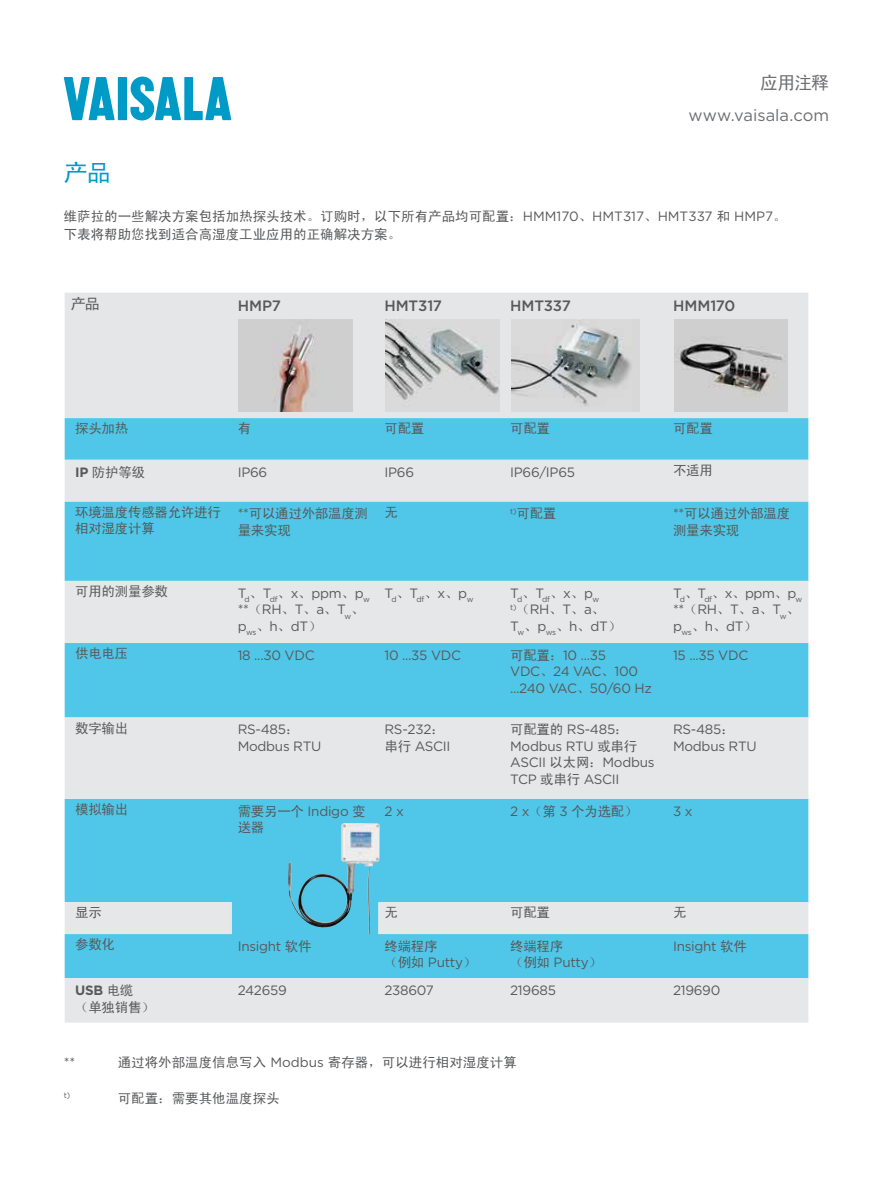
<style>
.page{position:relative;width:893px;height:1191px;background:#fff}
.page>*{position:absolute;margin:0;border:0;box-sizing:border-box;transform-origin:0 0}
.t1{font:24px "Sim Hei";color:#009ac7}
.t2{font:18px "Sim Hei";color:#6d6e71}
.t3{font:16.5px "Gotham";color:#6d6e71}
.t4{font:500 15px "Gotham";letter-spacing:-.015em;color:#58595b}
.t5{font:15px "Sim Hei";color:#58595b}
.t6{font:13.5px/16.5px "Gotham";letter-spacing:-.02em;color:#58595b}
.t7{font:13.5px/16.5px "Sim Hei";letter-spacing:-.02em;color:#58595b}
.t8{font:13.5px/18px "Sim Hei";color:#58595b}
.t9{font:700 13.5px "Gotham";color:#58595b}
.t10{font:7.8px "Gotham";color:#58595b}
.s1{font-family:"Gotham"}
.s2{font-family:"Gotham";font-weight:700}
.s3{font-family:"Sim Hei"}
.s4{font-family:"Sim Hei";font-weight:400}
</style>
<div class="page">
<svg style="left:64px;top:77px;width:51px;height:43px"></svg>
<div style="left:118px;top:77px;width:9px;height:43px;background:#009ac7"></div>
<svg style="left:130px;top:77px;width:101px;height:43px"></svg>
<div style="left:65px;top:293px;width:743px;height:125px;background:#e5e6e7"></div>
<div style="left:65px;top:418px;width:743px;height:163px;background:#50c7e8"></div>
<div style="left:65px;top:460px;width:743px;height:41px;background:#e6e7e8"></div>
<svg style="left:65px;top:581px;width:743px;height:441px;background:#9ad6e8"></svg>
<img style="left:239px;top:320px;width:113px;height:92px">
<img style="left:386px;top:320px;width:114px;height:92px">
<img style="left:511px;top:320px;width:128px;height:92px">
<img style="left:674px;top:320px;width:114px;height:92px">
<img style="left:288px;top:826px;width:81px;height:102px">
<h2 class="t2" style="left:760px;top:73px;width:70px">应用注释</h2>
<h1 class="t1" style="left:64px;top:160px;width:48px">产品</h1>
<p class="t3" style="left:688px;top:105px;width:142px">www.vaisala.com</p>
<p class="t8" style="left:64px;top:207px;width:724px">维萨拉的一些解决方案包括加热探头技术。订购时，以下所有产品均可配置：<span class="s1">HMM170</span>、<span class="s1">HMT317</span>、<span class="s1">HMT337</span> 和 <span class="s1">HMP7</span>。下表将帮助您找到适合高湿度工业应用的正确解决方案。</p>
<p class="t5" style="left:71px;top:296px;width:31px">产品</p>
<p class="t4" style="left:238px;top:295px;width:45px">HMP7</p>
<p class="t4" style="left:384px;top:295px;width:59px">HMT317</p>
<p class="t4" style="left:510px;top:295px;width:62px">HMT337</p>
<p class="t4" style="left:673px;top:295px;width:64px">HMM170</p>
<p class="t7" style="left:75px;top:420px;width:55px">探头加热</p>
<p class="t7" style="left:238px;top:420px;width:15px">有</p>
<p class="t7" style="left:384px;top:420px;width:41px">可配置</p>
<p class="t7" style="left:510px;top:420px;width:41px">可配置</p>
<p class="t7" style="left:673px;top:420px;width:41px">可配置</p>
<p class="t7" style="left:75px;top:463px;width:71px"><span class="s2">IP</span> 防护等级</p>
<p class="t6" style="left:238px;top:463px;width:31px">IP66</p>
<p class="t6" style="left:384px;top:463px;width:31px">IP66</p>
<p class="t6" style="left:510px;top:463px;width:66px">IP66/IP65</p>
<p class="t7" style="left:673px;top:462px;width:41px">不适用</p>
<p class="t7" style="left:75px;top:503px;width:147px">环境温度传感器允许进行相对湿度计算</p>
<p class="t7" style="left:238px;top:505px;width:132px"><span class="s1">**</span>可以通过外部温度测量来实现</p>
<p class="t7" style="left:384px;top:503px;width:15px">无</p>
<p class="t7" style="left:510px;top:505px;width:48px"><sup>t)</sup>可配置</p>
<p class="t7" style="left:673px;top:505px;width:119px"><span class="s1">**</span>可以通过外部温度测量来实现</p>
<p class="t7" style="left:75px;top:583px;width:94px">可用的测量参数</p>
<p class="t6" style="left:238px;top:584px;width:134px">T<sub>d</sub><span class="s3">、</span>T<sub>df</sub><span class="s3">、</span>x<span class="s3">、</span>ppm<span class="s3">、</span>p<sub>w </sub>**<span class="s3">（</span>RH<span class="s3">、</span>T<span class="s3">、</span>a<span class="s3">、</span>T<sub>w</sub><span class="s3">、</span>p<sub>ws</sub><span class="s3">、</span>h<span class="s3">、</span>dT<span class="s3">）</span></p>
<p class="t6" style="left:384px;top:584px;width:91px">T<sub>d</sub><span class="s3">、</span>T<sub>df</sub><span class="s3">、</span>x<span class="s3">、</span>p<sub>w</sub></p>
<p class="t6" style="left:510px;top:584px;width:91px">T<sub>d</sub><span class="s3">、</span>T<sub>df</sub><span class="s3">、</span>x<span class="s3">、</span>p<sub>w</sub></p>
<p class="t7" style="left:510px;top:601px;width:96px"><sup>t)</sup>（<span class="s1">RH</span>、<span class="s1">T</span>、<span class="s1">a</span>、</p>
<p class="t6" style="left:510px;top:617px;width:113px">T<sub>w</sub><span class="s3">、</span>p<sub>ws</sub><span class="s3">、</span>h<span class="s3">、</span>dT<span class="s3">）</span></p>
<p class="t6" style="left:673px;top:584px;width:131px">T<sub>d</sub><span class="s3">、</span>T<sub>df</sub><span class="s3">、</span>x<span class="s3">、</span>ppm<span class="s3">、</span>p<sub>w </sub>**<span class="s3">（</span>RH<span class="s3">、</span>T<span class="s3">、</span>a<span class="s3">、</span>T<sub>w</sub><span class="s3">、</span>p<sub>ws</sub><span class="s3">、</span>h<span class="s3">、</span>dT<span class="s3">）</span></p>
<p class="t7" style="left:75px;top:645px;width:55px">供电电压</p>
<p class="t6" style="left:238px;top:646px;width:78px">18 ...30 VDC</p>
<p class="t6" style="left:384px;top:646px;width:78px">10 ...35 VDC</p>
<p class="t6" style="left:510px;top:646px;width:143px"><span class="s3">可配置：</span>10 ...35<br>VDC<span class="s3">、</span>24 VAC<span class="s3">、</span>100 ...240 VAC<span class="s3">、</span>50/60 Hz</p>
<p class="t6" style="left:673px;top:646px;width:77px">15 ...35 VDC</p>
<p class="t7" style="left:75px;top:719px;width:55px">数字输出</p>
<p class="t6" style="left:238px;top:721px;width:85px">RS-485<span class="s3">：<br></span>Modbus RTU</p>
<p class="t6" style="left:384px;top:721px;width:68px">RS-232<span class="s3">：串行</span> ASCII</p>
<p class="t6" style="left:510px;top:721px;width:146px"><span class="s3">可配置的</span> RS-485<span class="s3">：<br></span>Modbus RTU <span class="s3">或串行<br></span>ASCII <span class="s3">以太网：</span>Modbus<br>TCP <span class="s3">或串行</span> ASCII</p>
<p class="t6" style="left:673px;top:721px;width:85px">RS-485<span class="s3">：<br></span>Modbus RTU</p>
<p class="t7" style="left:75px;top:801px;width:55px">模拟输出</p>
<p class="t7" style="left:238px;top:802px;width:130px">需要另一个 <span class="s1">Indigo</span> 变送器</p>
<p class="t6" style="left:384px;top:802px;width:21px">2 x</p>
<p class="t7" style="left:510px;top:802px;width:129px"><span class="s1">2 x</span>（第 <span class="s1">3</span> 个为选配）</p>
<p class="t6" style="left:673px;top:802px;width:21px">3 x</p>
<p class="t7" style="left:75px;top:904px;width:28px">显示</p>
<p class="t7" style="left:384px;top:904px;width:15px">无</p>
<p class="t7" style="left:510px;top:904px;width:41px">可配置</p>
<p class="t7" style="left:673px;top:904px;width:15px">无</p>
<p class="t7" style="left:75px;top:936px;width:41px">参数化</p>
<p class="t6" style="left:238px;top:937px;width:75px">Insight <span class="s3">软件</span></p>
<p class="t7" style="left:384px;top:937px;width:55px">终端程序</p>
<p class="t6" style="left:384px;top:954px;width:93px"><span class="s3">（例如</span> Putty<span class="s3">）</span></p>
<p class="t7" style="left:510px;top:937px;width:55px">终端程序</p>
<p class="t6" style="left:510px;top:954px;width:93px"><span class="s3">（例如</span> Putty<span class="s3">）</span></p>
<p class="t6" style="left:673px;top:937px;width:75px">Insight <span class="s3">软件</span></p>
<p class="t9" style="left:75px;top:981px;width:60px">USB <span class="s4">电缆</span></p>
<p class="t7" style="left:75px;top:998px;width:81px">（单独销售）</p>
<p class="t6" style="left:238px;top:981px;width:51px">242659</p>
<p class="t6" style="left:384px;top:981px;width:51px">238607</p>
<p class="t6" style="left:510px;top:981px;width:47px">219685</p>
<p class="t6" style="left:673px;top:981px;width:49px">219690</p>
<p class="t6" style="left:64px;top:1053px;width:13px">**</p>
<p class="t8" style="left:118px;top:1053px;width:401px">通过将外部温度信息写入 <span class="s1">Modbus</span> 寄存器，可以进行相对湿度计算</p>
<p class="t10" style="left:64px;top:1090px;width:8px">t)</p>
<p class="t8" style="left:118px;top:1089px;width:163px">可配置：需要其他温度探头</p>
</div>
